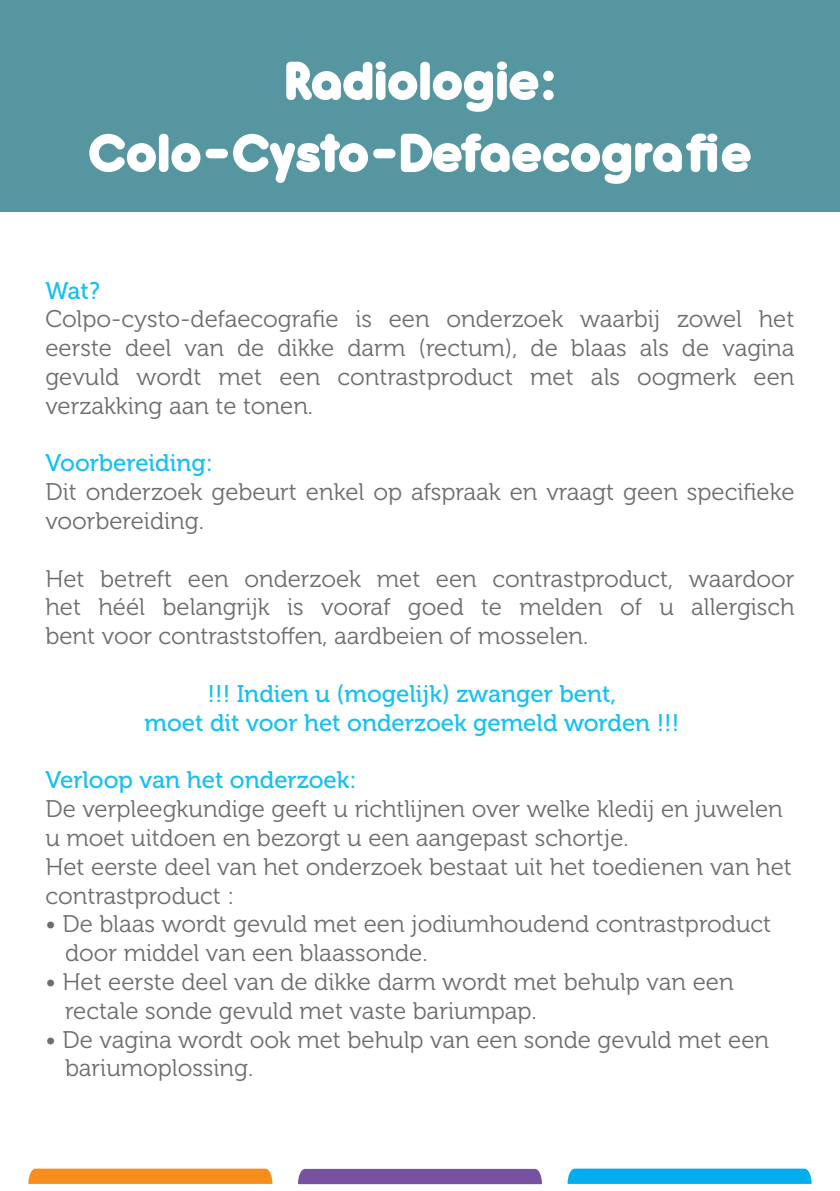
<style>
.page{position:relative;width:840px;height:1191px;background:#fff}
.page>*{position:absolute;margin:0;border:0;box-sizing:border-box;transform-origin:0 0}
.t1{font:800 60px "Antipasto";letter-spacing:-.045em;color:#fff}
.t2{font:24px/28.8px "Museo 300";color:#6c6d70}
.t3{font:24px "Museo 500";color:#15c0f2}
</style>
<div class="page">
<div style="left:0;top:0;width:839px;height:211px;background:#5596a1"></div>
<svg style="left:567px;top:1168px;width:244px;height:15px;background:#0db2ef"></svg>
<svg style="left:28px;top:1168px;width:244px;height:15px;background:#f6942a"></svg>
<svg style="left:298px;top:1168px;width:243px;height:16px;background:#805da7"></svg>
<p class="t1" style="left:283px;top:42px;width:274px">Radiologie:</p>
<p class="t1" style="left:87px;top:114px;width:667px">Colo-Cysto-Defaecografie</p>
<p class="t3" style="left:45px;top:277px;width:56px">Wat?</p>
<p class="t2" style="left:45px;top:305px;width:750px">Colpo-cysto-defaecografie is een onderzoek waarbij zowel het</p>
<p class="t2" style="left:45px;top:334px;width:750px">eerste deel van de dikke darm (rectum), de blaas als de vagina</p>
<p class="t2" style="left:45px;top:363px;width:750px">gevuld wordt met een contrastproduct met als oogmerk een</p>
<p class="t2" style="left:45px;top:391px;width:269px">verzakking aan te tonen.</p>
<p class="t3" style="left:45px;top:450px;width:169px">Voorbereiding:</p>
<p class="t2" style="left:45px;top:478px;width:750px">Dit onderzoek gebeurt enkel op afspraak en vraagt geen specifieke</p>
<p class="t2" style="left:45px;top:507px;width:160px">voorbereiding.</p>
<p class="t2" style="left:45px;top:564px;width:750px">Het betreft een onderzoek met een contrastproduct, waardoor</p>
<p class="t2" style="left:45px;top:593px;width:750px">het héél belangrijk is vooraf goed te melden of u allergisch</p>
<p class="t2" style="left:45px;top:622px;width:544px">bent voor contraststoffen, aardbeien of mosselen.</p>
<p class="t3" style="left:207px;top:680px;width:410px">!!! Indien u (mogelijk) zwanger bent,</p>
<p class="t3" style="left:144px;top:709px;width:536px">moet dit voor het onderzoek gemeld worden !!!</p>
<p class="t3" style="left:45px;top:767px;width:312px">Verloop van het onderzoek:</p>
<p class="t2" style="left:45px;top:795px;width:738px">De verpleegkundige geeft u richtlijnen over welke kledij en juwelen u moet uitdoen en bezorgt u een aangepast schortje.</p>
<p class="t2" style="left:45px;top:852px;width:747px">Het eerste deel van het onderzoek bestaat uit het toedienen van het</p>
<p class="t2" style="left:45px;top:881px;width:190px">contrastproduct :</p>
<p class="t2" style="left:45px;top:910px;width:727px">• De blaas wordt gevuld met een jodiumhoudend contrastproduct</p>
<p class="t2" style="left:65px;top:939px;width:364px">door middel van een blaassonde.</p>
<p class="t2" style="left:45px;top:967px;width:689px">• Het eerste deel van de dikke darm wordt met behulp van een</p>
<p class="t2" style="left:65px;top:996px;width:473px">rectale sonde gevuld met vaste bariumpap.</p>
<p class="t2" style="left:45px;top:1025px;width:724px">• De vagina wordt ook met behulp van een sonde gevuld met een</p>
<p class="t2" style="left:65px;top:1054px;width:189px">bariumoplossing.</p>
</div>
